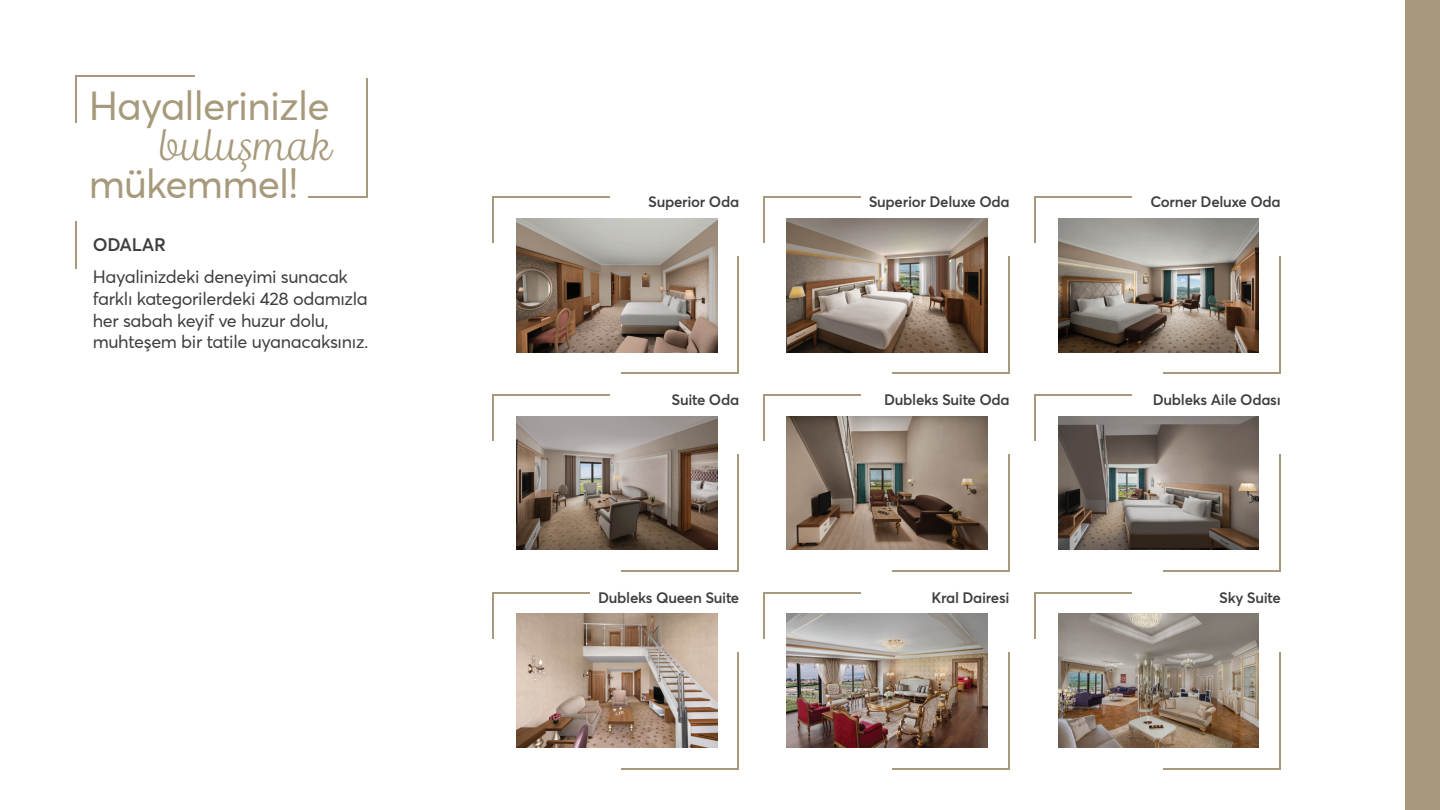
<style>
.page{position:relative;width:1440px;height:810px;background:#fff}
.page>*{position:absolute;margin:0;border:0;box-sizing:border-box;transform-origin:0 0}
.t1{font:40.5px/77.6px "Averta Std";letter-spacing:-.02em;color:#a7997b}
.t2{font:40.5px "Madre Script";letter-spacing:-.02em;color:#a7997b}
.t3{font:18px/21.6px "Averta Std";letter-spacing:-.02em;color:#3e3e3f}
.t4{font:600 18px "Averta";letter-spacing:-.02em;color:#3e3e3f}
.t5{font:600 15px "Averta";letter-spacing:-.02em;color:#3e3e3f}
</style>
<div class="page">
<div style="left:1405px;top:0;width:35px;height:810px;background:#a7997b"></div>
<hr style="left:75px;top:75px;width:120px;height:1px;background:#a7997b">
<hr style="left:75px;top:75px;width:1px;height:48px;background:#a7997b">
<hr style="left:75px;top:221px;width:1px;height:48px;background:#a7997b">
<hr style="left:308px;top:196px;width:60px;height:2px;background:#a7997b">
<hr style="left:366px;top:78px;width:2px;height:120px;background:#a7997b">
<hr style="left:493px;top:196px;width:117px;height:2px;background:#a7997b">
<hr style="left:493px;top:196px;width:1px;height:47px;background:#a7997b">
<hr style="left:622px;top:372px;width:117px;height:2px;background:#a7997b">
<hr style="left:738px;top:257px;width:1px;height:117px;background:#a7997b">
<img style="left:516px;top:218px;width:201px;height:134px">
<hr style="left:763px;top:196px;width:97px;height:2px;background:#a7997b">
<hr style="left:763px;top:196px;width:1px;height:47px;background:#a7997b">
<hr style="left:892px;top:372px;width:117px;height:2px;background:#a7997b">
<hr style="left:1008px;top:257px;width:1px;height:117px;background:#a7997b">
<img style="left:787px;top:218px;width:201px;height:134px">
<hr style="left:1034px;top:196px;width:98px;height:2px;background:#a7997b">
<hr style="left:1034px;top:196px;width:1px;height:47px;background:#a7997b">
<hr style="left:1163px;top:372px;width:117px;height:2px;background:#a7997b">
<hr style="left:1279px;top:257px;width:1px;height:117px;background:#a7997b">
<img style="left:1058px;top:218px;width:201px;height:134px">
<hr style="left:493px;top:394px;width:117px;height:2px;background:#a7997b">
<hr style="left:493px;top:394px;width:1px;height:47px;background:#a7997b">
<hr style="left:622px;top:570px;width:117px;height:2px;background:#a7997b">
<hr style="left:738px;top:454px;width:1px;height:118px;background:#a7997b">
<img style="left:516px;top:416px;width:201px;height:134px">
<hr style="left:763px;top:394px;width:97px;height:2px;background:#a7997b">
<hr style="left:763px;top:394px;width:1px;height:47px;background:#a7997b">
<hr style="left:892px;top:570px;width:117px;height:2px;background:#a7997b">
<hr style="left:1008px;top:454px;width:1px;height:118px;background:#a7997b">
<img style="left:787px;top:416px;width:201px;height:134px">
<hr style="left:1034px;top:394px;width:98px;height:2px;background:#a7997b">
<hr style="left:1034px;top:394px;width:1px;height:47px;background:#a7997b">
<hr style="left:1163px;top:570px;width:117px;height:2px;background:#a7997b">
<hr style="left:1279px;top:454px;width:1px;height:118px;background:#a7997b">
<img style="left:1058px;top:416px;width:201px;height:134px">
<hr style="left:493px;top:592px;width:97px;height:1px;background:#a7997b">
<hr style="left:493px;top:592px;width:1px;height:47px;background:#a7997b">
<hr style="left:622px;top:768px;width:117px;height:2px;background:#a7997b">
<hr style="left:738px;top:652px;width:1px;height:118px;background:#a7997b">
<img style="left:516px;top:614px;width:201px;height:134px">
<hr style="left:763px;top:592px;width:97px;height:1px;background:#a7997b">
<hr style="left:763px;top:592px;width:1px;height:47px;background:#a7997b">
<hr style="left:892px;top:768px;width:117px;height:2px;background:#a7997b">
<hr style="left:1008px;top:652px;width:1px;height:118px;background:#a7997b">
<img style="left:787px;top:614px;width:201px;height:134px">
<hr style="left:1034px;top:592px;width:98px;height:1px;background:#a7997b">
<hr style="left:1034px;top:592px;width:1px;height:47px;background:#a7997b">
<hr style="left:1163px;top:768px;width:117px;height:2px;background:#a7997b">
<hr style="left:1279px;top:652px;width:1px;height:118px;background:#a7997b">
<img style="left:1058px;top:614px;width:201px;height:134px">
<h1 class="t1" style="left:89px;top:67px;width:243px">Hayallerinizle mükemmel!</h1>
<h1 class="t2" style="left:160px;top:123px;width:173px">buluşmak</h1>
<p class="t4" style="left:93px;top:234px;width:75px">ODALAR</p>
<p class="t3" style="left:93px;top:266px;width:277px">Hayalinizdeki deneyimi sunacak farklı kategorilerdeki 428 odamızla her sabah keyif ve huzur dolu, muhteşem bir tatile uyanacaksınız.</p>
<p class="t5" style="left:648px;top:192px;width:93px">Superior Oda</p>
<p class="t5" style="left:869px;top:192px;width:142px">Superior Deluxe Oda</p>
<p class="t5" style="left:1150px;top:192px;width:132px">Corner Deluxe Oda</p>
<p class="t5" style="left:672px;top:390px;width:69px">Suite Oda</p>
<p class="t5" style="left:884px;top:390px;width:127px">Dubleks Suite Oda</p>
<p class="t5" style="left:1153px;top:390px;width:129px">Dubleks Aile Odası</p>
<p class="t5" style="left:598px;top:588px;width:143px">Dubleks Queen Suite</p>
<p class="t5" style="left:931px;top:588px;width:80px">Kral Dairesi</p>
<p class="t5" style="left:1219px;top:588px;width:63px">Sky Suite</p>
</div>
